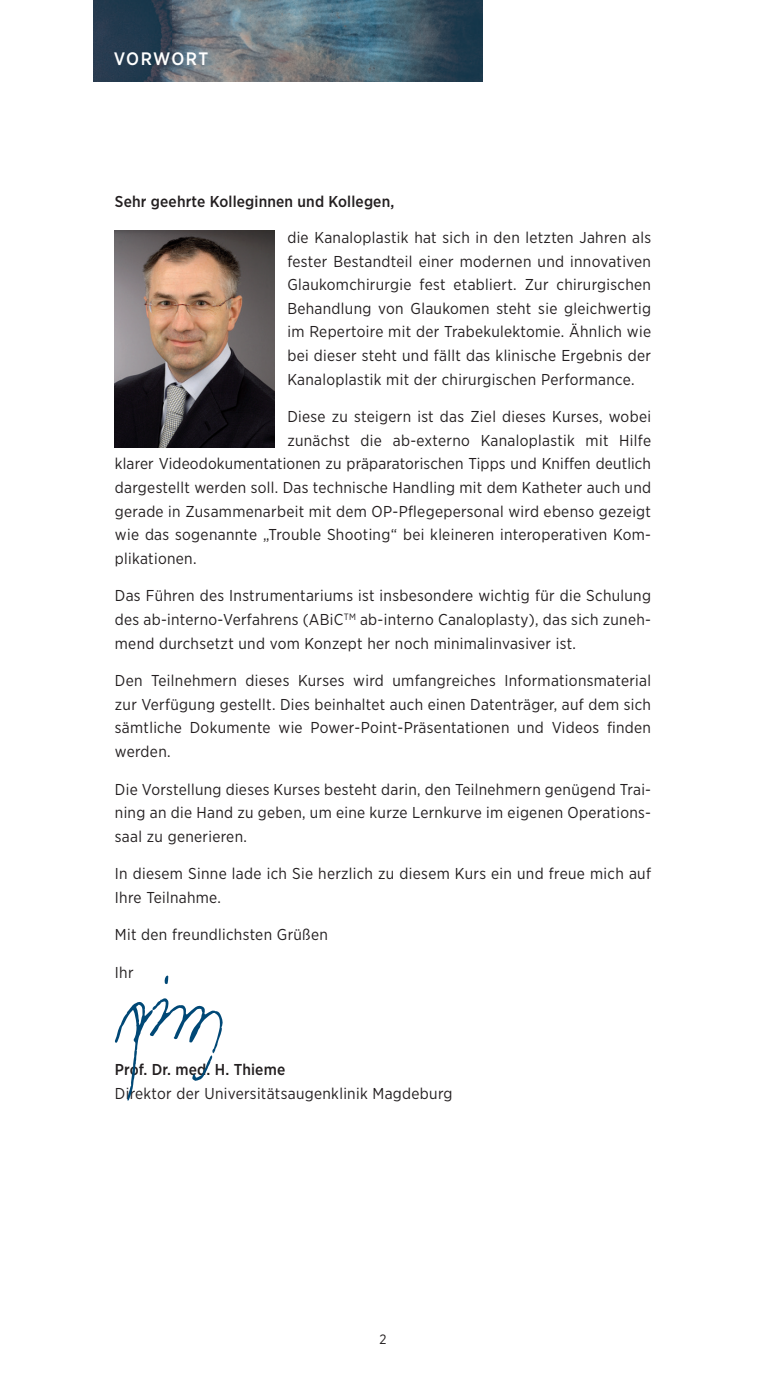
<style>
.page{position:relative;width:766px;height:1378px;background:#fff}
.page>*{position:absolute;margin:0;border:0;box-sizing:border-box;transform-origin:0 0}
.t1{font:500 18px "Gotham Narrow";letter-spacing:.07em;color:#fff}
.t2{font:15.75px/23.6px "Gotham Narrow";letter-spacing:.02em;color:#231f20;text-align:justify}
.t3{font:500 15.75px "Gotham Narrow";letter-spacing:.01em;color:#231f20}
.t4{font:13.5px "Gotham Narrow";color:#231f20}
</style>
<div class="page">
<img style="left:115px;top:231px;width:159px;height:217px">
<svg style="left:164px;top:975px;width:4px;height:9px"></svg>
<svg style="left:115px;top:998px;width:107px;height:102px"></svg>
<img style="left:93px;top:0;width:389px;height:81px">
<p class="t1" style="left:114px;top:47px;width:96px">VORWORT</p>
<p class="t3" style="left:115px;top:191px;width:281px">Sehr geehrte Kolleginnen und Kollegen,</p>
<p class="t2" style="left:287px;top:225px;width:365px">die Kanaloplastik hat sich in den letzten Jahren als fester Bestandteil einer modernen und innovativen Glaukomchirurgie fest etabliert. Zur chirurgischen Behandlung von Glaukomen steht sie gleichwertig im Repertoire mit der Trabekulektomie. Ähnlich wie bei dieser steht und fällt das klinische Ergebnis der Kanaloplastik mit der chirurgischen Performance.</p>
<p class="t2" style="left:287px;top:404px;width:365px">Diese zu steigern ist das Ziel dieses Kurses, wobei</p>
<p class="t2" style="left:287px;top:428px;width:365px">zunächst die ab-externo Kanaloplastik mit Hilfe</p>
<p class="t2" style="left:115px;top:452px;width:537px">klarer Videodokumentationen zu präparatorischen Tipps und Kniffen deutlich</p>
<p class="t2" style="left:115px;top:475px;width:537px">dargestellt werden soll. Das technische Handling mit dem Katheter auch und</p>
<p class="t2" style="left:115px;top:499px;width:537px">gerade in Zusammenarbeit mit dem OP-Pflegepersonal wird ebenso gezeigt</p>
<p class="t2" style="left:115px;top:523px;width:537px">wie das sogenannte „Trouble Shooting“ bei kleineren interoperativen Kom-</p>
<p class="t2" style="left:115px;top:546px;width:83px">plikationen.</p>
<p class="t2" style="left:115px;top:584px;width:537px">Das Führen des Instrumentariums ist insbesondere wichtig für die Schulung des ab-interno-Verfahrens (ABiC<sup>TM</sup> ab-interno Canaloplasty), das sich zuneh&shy;mend durchsetzt und vom Konzept her noch minimalinvasiver ist.</p>
<p class="t2" style="left:115px;top:668px;width:537px">Den Teilnehmern dieses Kurses wird umfangreiches Informationsmaterial zur Verfügung gestellt. Dies beinhaltet auch einen Datenträger, auf dem sich sämtliche Dokumente wie Power-Point-Präsentationen und Videos finden werden.</p>
<p class="t2" style="left:115px;top:777px;width:537px">Die Vorstellung dieses Kurses besteht darin, den Teilnehmern genügend Trai&shy;ning an die Hand zu geben, um eine kurze Lernkurve im eigenen Operations&shy;saal zu generieren.</p>
<p class="t2" style="left:115px;top:861px;width:537px">In diesem Sinne lade ich Sie herzlich zu diesem Kurs ein und freue mich auf<br>Ihre Teilnahme.</p>
<p class="t2" style="left:115px;top:922px;width:214px">Mit den freundlichsten Grüßen</p>
<p class="t2" style="left:115px;top:960px;width:20px">Ihr</p>
<p class="t3" style="left:115px;top:1060px;width:172px">Prof. Dr. med. H. Thieme</p>
<p class="t2" style="left:115px;top:1081px;width:339px">Direktor der Universitätsaugenklinik Magdeburg</p>
<p class="t4" style="left:379px;top:1331px;width:9px">2</p>
</div>
